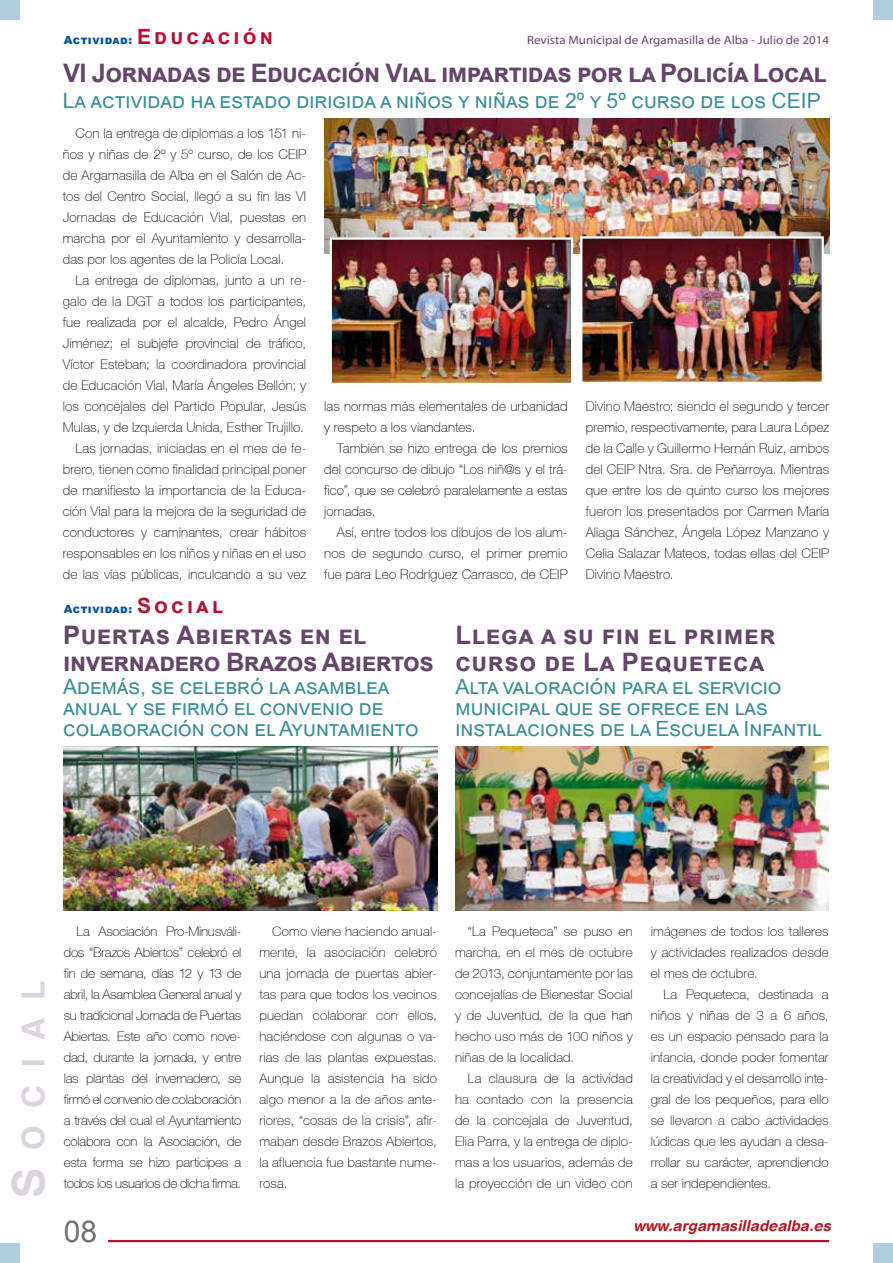
<style>
.page{position:relative;width:893px;height:1263px;background:#fff}
.page>*{position:absolute;margin:0;border:0;box-sizing:border-box;transform-origin:0 0}
.t1{font:700 31.5px "Helvetica";color:#dbd3dd}
.t2{font:30px "Arial";color:#707172}
.t3{font:700 25.5px/27px "Arial";letter-spacing:-.02em;color:#65456a}
.t4{font:700 25.5px/27px "Arial";letter-spacing:.03em;color:#65456a}
.t5{font:21px/21px "Arial";color:#3a8d95}
.t6{font:italic 700 15px "Helvetica Rounded";color:#b21721}
.t7{font:100 13.5px/21px "Helvetica 35";letter-spacing:.01em;color:#000;text-align:justify}
.t8{font:100 13.2px/21px "Helvetica 35";letter-spacing:.01em;color:#000;text-align:justify}
.t9{font:12px "Myriad Pro";color:#65456a;scale:1.08 1}
.t10{font:900 11.25px "Arial";letter-spacing:.05em;color:#0053a0}
.s1{font-weight:700;font-size:21px;color:#bb0c32}
.s2{font-size:45px}
</style>
<div class="page">
<div style="left:873px;top:1243px;width:20px;height:20px;background:#b0cedf"></div>
<div style="left:0;top:1243px;width:20px;height:20px;background:#b0cedf"></div>
<hr style="left:108px;top:1240px;width:721px;height:2px;background:#bb0c32">
<div style="left:873px;top:0;width:20px;height:20px;background:#b0cedf"></div>
<div style="left:0;top:0;width:20px;height:20px;background:#b0cedf"></div>
<img style="left:324px;top:118px;width:505px;height:135px">
<img style="left:63px;top:747px;width:374px;height:163px">
<img style="left:455px;top:747px;width:374px;height:163px">
<img style="left:580px;top:236px;width:244px;height:144px">
<img style="left:330px;top:237px;width:243px;height:144px">
<div style="left:331px;top:239px;width:241px;height:144px;border:1px solid #fff"></div>
<p class="t10" style="left:64px;top:31px;width:211px">Actividad: <span class="s1">Educación</span></p>
<p class="t9" style="left:527px;top:32px;width:281px">Revista Municipal de Argamasilla de Alba - Julio de 2014</p>
<h3 class="t3" style="left:63px;top:60px;width:765px">VI Jornadas de Educación Vial impartidas por la Policía Local</h3>
<h3 class="t5" style="left:63px;top:90px;width:759px">La actividad ha estado dirigida a niños y niñas de 2º y 5º curso de los CEIP</h3>
<p class="t7" style="left:63px;top:123px;width:245px;text-indent:13px">Con la entrega de diplomas a los 151 ni&shy;ños y niñas de 2º y 5º curso, de los CEIP de Argamasilla de Alba en el Salón de Ac&shy;tos del Centro Social, llegó a su fin las VI Jornadas de Educación Vial, puestas en marcha por el Ayuntamiento y desarrolla&shy;das por los agentes de la Policía Local.</p>
<p class="t7" style="left:63px;top:270px;width:245px;text-align:right">La entrega de diplomas, junto a un re&shy;galo de la DGT a todos los participantes, fue realizada por el alcalde, Pedro Ángel Jiménez; el subjefe provincial de tráfico, Víctor Esteban; la coordinadora provincial de Educación Vial, María Ángeles Bellón; y los concejales del Partido Popular, Jesús Mulas, y de Izquierda Unida, Esther Trujillo.<br>Las jornadas, iniciadas en el mes de fe&shy;brero, tienen como finalidad principal poner de manifiesto la importancia de la Educa&shy;ción Vial para la mejora de la seguridad de conductores y caminantes, crear hábitos responsables en los niños y niñas en el uso de las vías públicas, inculcando a su vez</p>
<p class="t10" style="left:64px;top:600px;width:161px">Actividad: <span class="s1">Social</span></p>
<p class="t7" style="left:324px;top:396px;width:245px">las normas más elementales de urbanidad y respeto a los viandantes.</p>
<p class="t7" style="left:324px;top:438px;width:245px;text-indent:13px">También se hizo entrega de los premios del concurso de dibujo “Los niñ@s y el trá&shy;fico”, que se celebró paralelamente a estas jornadas.</p>
<p class="t7" style="left:324px;top:522px;width:245px;text-indent:13px">Así, entre todos los dibujos de los alum&shy;nos de segundo curso, el primer premio fue para Leo Rodríguez Carrasco, de CEIP</p>
<p class="t7" style="left:586px;top:396px;width:245px">Divino Maestro; siendo el segundo y tercer premio, respectivamente, para Laura López de la Calle y Guillermo Hernán Ruiz, ambos del CEIP Ntra. Sra. de Peñarroya. Mientras que entre los de quinto curso los mejores fueron los presentados por Carmen María Aliaga Sánchez, Ángela López Manzano y Celia Salazar Mateos, todas ellas del CEIP Divino Maestro.</p>
<h3 class="t3" style="left:63px;top:622px;width:372px">Puertas Abiertas en el invernadero Brazos Abiertos</h3>
<h3 class="t5" style="left:63px;top:676px;width:357px">Además, se celebró la asamblea anual y se firmó el convenio de colaboración con el Ayuntamiento</h3>
<h3 class="t4" style="left:455px;top:622px;width:321px">Llega a su fin el primer curso de La Pequeteca</h3>
<h3 class="t5" style="left:455px;top:676px;width:368px">Alta valoración para el servicio municipal que se ofrece en las instalaciones de la Escuela Infantil</h3>
<h1 class="t1" style="left:14px;top:1198px;width:220px;rotate:-90deg"><span class="s2">S</span>ocial</h1>
<p class="t8" style="left:64px;top:921px;width:179px;text-indent:13px">La Asociación Pro-Minusváli&shy;dos “Brazos Abiertos” celebró el fin de semana, días 12 y 13 de abril, la Asamblea General anual y su tradicional Jornada de Puertas Abiertas. Este año como nove&shy;dad, durante la jornada, y entre las plantas del invernadero, se firmó el convenio de colaboración a través del cual el Ayuntamiento colabora con la Asociación, de esta forma se hizo participes a todos los usuarios de dicha firma.</p>
<p class="t8" style="left:259px;top:921px;width:179px;text-indent:13px">Como viene haciendo anual&shy;mente, la asociación celebró una jornada de puertas abier&shy;tas para que todos los vecinos puedan colaborar con ellos, haciéndose con algunas o va&shy;rias de las plantas expuestas.<br>Aunque la asistencia ha sido algo menor a la de años ante&shy;riores, “cosas de la crisis”, afir&shy;maban desde Brazos Abiertos, la afluencia fue bastante nume&shy;rosa.</p>
<p class="t8" style="left:455px;top:921px;width:179px;text-indent:13px">“La Pequeteca” se puso en marcha, en el mes de octubre de 2013, conjuntamente por las concejalías de Bienestar Social y de Juventud, de la que han hecho uso más de 100 niños y niñas de la localidad.</p>
<p class="t8" style="left:455px;top:1068px;width:179px;text-indent:13px">La clausura de la actividad ha contado con la presencia de la concejala de Juventud, Elia Parra, y la entrega de diplo&shy;mas a los usuarios, además de la proyección de un video con</p>
<p class="t8" style="left:651px;top:921px;width:179px">imágenes de todos los talleres y actividades realizados desde el mes de octubre.</p>
<p class="t8" style="left:651px;top:984px;width:179px;text-indent:13px">La Pequeteca, destinada a niños y niñas de 3 a 6 años, es un espacio pensado para la infancia, donde poder fomentar la creatividad y el desarrollo inte&shy;gral de los pequeños, para ello se llevaron a cabo actividades lúdicas que les ayudan a desa&shy;rrollar su carácter, aprendiendo a ser independientes.</p>
<h2 class="t2" style="left:64px;top:1211px;width:35px">08</h2>
<p class="t6" style="left:634px;top:1216px;width:199px">www.argamasilladealba.es</p>
</div>
